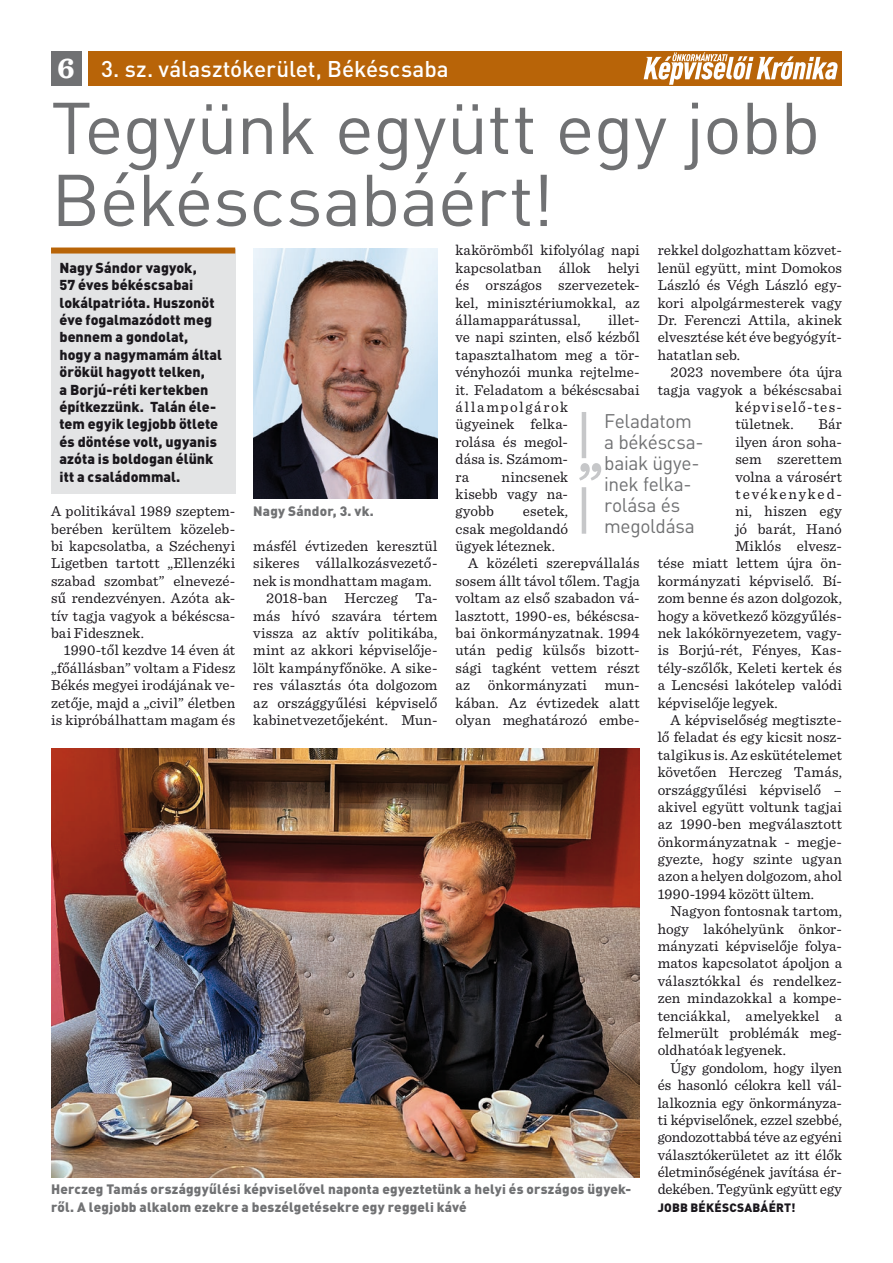
<style>
.page{position:relative;width:893px;height:1263px;background:#fff}
.page>*{position:absolute;margin:0;border:0;box-sizing:border-box;transform-origin:0 0}
.CÍM_VEKONY{font:72px/72px "DIN Pro";letter-spacing:-.015em;color:#707173}
.KENYER_TOMPA{font:500 22.5px "DIN Pro";color:#fff}
.CITA{font:19.5px/21px "DIN Pro";letter-spacing:-.02em;color:#707173}
.t1{font:700 19.5px "DIN Pro";letter-spacing:.005em;color:#fff}
.KENYER{font:15px/17.4px "Sentinel";letter-spacing:.005em;color:#1a171c;text-align:justify}
.KENYER_TOMPA-2{font:15px/17.4px "Sentinel";letter-spacing:.005em;color:#1a171c;text-align:justify}
.KENYER-2{font:15px "Sentinel";letter-spacing:.08em;color:#1a171c}
.KENYER-3{font:15px "Sentinel";letter-spacing:.12em;color:#1a171c}
.LEAD{font:900 14.25px/17.4px "DIN Pro";color:#1a171c}
.KEPALA{font:900 13.5px/17.4px "DIN Pro";letter-spacing:.015em;color:#707173}
.KENYER-4{font:900 12px "DIN Pro";letter-spacing:.02em;color:#1a171c}
.s1{font-family:"Sentinel";font-size:30px}
</style>
<div class="page">
<div style="left:88px;top:51px;width:754px;height:34px;background:#b86408"></div>
<div style="left:51px;top:51px;width:30px;height:34px;background:#707173"></div>
<svg style="left:644px;top:52px;width:194px;height:33px"></svg>
<div style="left:51px;top:249px;width:184px;height:244px;background:#e3e4e5"></div>
<div style="left:51px;top:247px;width:184px;height:6px;background:#b86408"></div>
<img style="left:253px;top:249px;width:184px;height:250px">
<img style="left:51px;top:748px;width:589px;height:429px">
<hr style="left:582px;top:412px;width:4px;height:46px;background:#c6c7c9">
<hr style="left:582px;top:487px;width:4px;height:47px;background:#c6c7c9">
<svg style="left:579px;top:463px;width:22px;height:18px"></svg>
<h3 class="t1" style="left:57px;top:55px;width:282px"><span class="s1">6</span> 2024. MÁRCIUS 25., HÉTFŐ</h3>
<p class="CÍM_VEKONY" style="left:51px;top:89px;width:771px">Tegyünk együtt egy jobb<br>Békéscsabáért!</p>
<p class="LEAD" style="left:60px;top:258px;width:164px">Nagy Sándor vagyok,<br>57 éves békéscsabai lokálpatrióta. Huszonöt éve fogalmazódott meg bennem a gondolat, hogy a nagymamám által örökül hagyott telken,<br>a Borjú-réti kertekben építkezzünk. Talán éle&shy;tem egyik legjobb ötlete és döntése volt, ugyanis azóta is boldogan élünk itt a családommal.</p>
<p class="KENYER_TOMPA-2" style="left:51px;top:502px;width:186px">A politikával 1989 szeptem&shy;berében kerültem közeleb&shy;bi kapcsolatba, a Széchenyi Ligetben tartott „Ellenzéki szabad szombat” elnevezé&shy;sű rendezvényen. Azóta ak&shy;tív tagja vagyok a békéscsa&shy;bai Fidesznek.</p>
<p class="KENYER" style="left:51px;top:641px;width:186px;text-indent:13px">1990-től kezdve 14 éven át „főállásban” voltam a Fidesz Békés megyei irodájának ve&shy;zetője, majd a „civil” életben is kipróbálhattam magam és</p>
<p class="KENYER_TOMPA" style="left:101px;top:53px;width:349px">3. sz. választókerület, Békéscsaba</p>
<p class="KENYER" style="left:455px;top:241px;width:186px">kakörömből kifolyólag napi kapcsolatban állok helyi és országos szervezetek&shy;kel, minisztériumokkal, az államapparátussal,</p>
<p class="KENYER" style="left:658px;top:241px;width:186px">rekkel dolgozhattam közvet&shy;lenül együtt, mint Domokos László és Végh László egy&shy;kori alpolgármesterek vagy Dr. Ferenczi Attila, akinek elvesztése két éve begyógyít&shy;hatatlan seb.</p>
<p class="KENYER" style="left:670px;top:363px;width:173px">2023 novembere óta újra</p>
<p class="KENYER" style="left:658px;top:380px;width:186px">tagja vagyok a békéscsabai</p>
<p class="KENYER-2" style="left:735px;top:396px;width:108px">képviselő-tes-</p>
<p class="KENYER" style="left:735px;top:415px;width:60px">tületnek.</p>
<p class="KENYER" style="left:818px;top:415px;width:25px">Bár</p>
<p class="KENYER" style="left:735px;top:432px;width:108px">ilyen áron soha-</p>
<p class="KENYER" style="left:735px;top:449px;width:108px">sem szerettem</p>
<p class="KENYER" style="left:735px;top:467px;width:108px">volna a városért</p>
<p class="KENYER-3" style="left:735px;top:483px;width:108px">tevékenyked-</p>
<p class="KENYER" style="left:735px;top:502px;width:108px">ni, hiszen egy</p>
<p class="KENYER" style="left:735px;top:519px;width:108px">jó barát, Hanó</p>
<p class="KENYER" style="left:735px;top:536px;width:108px">Miklós elvesz-</p>
<p class="KENYER" style="left:658px;top:554px;width:186px">tése miatt lettem újra ön-</p>
<p class="KENYER" style="left:658px;top:571px;width:186px">kormányzati képviselő. Bí-</p>
<p class="KENYER" style="left:658px;top:589px;width:186px">zom benne és azon dolgozok,</p>
<p class="KENYER" style="left:658px;top:606px;width:186px">hogy a következő közgyűlés-</p>
<p class="KENYER" style="left:658px;top:623px;width:186px">nek lakókörnyezetem, vagy-</p>
<p class="KENYER" style="left:658px;top:641px;width:186px">is Borjú-rét, Fényes, Kas-</p>
<p class="KENYER" style="left:658px;top:658px;width:186px">tély-szőlők, Keleti kertek és</p>
<p class="KENYER" style="left:658px;top:675px;width:186px">a Lencsési lakótelep valódi</p>
<p class="KENYER" style="left:658px;top:693px;width:122px">képviselője legyek.</p>
<p class="KENYER" style="left:658px;top:710px;width:186px;text-indent:13px">A képviselőség megtiszte&shy;lő feladat és egy kicsit nosz&shy;talgikus is. Az eskütételemet követően Herczeg Tamás, országgyűlési képviselő – akivel együtt voltunk tagjai az 1990-ben megválasztott önkormányzatnak - megje&shy;gyezte, hogy szinte ugyan azon a helyen dolgozom, ahol 1990-1994 között ültem.</p>
<p class="KENYER" style="left:658px;top:902px;width:186px;text-indent:13px">Nagyon fontosnak tartom, hogy lakóhelyünk önkor&shy;mányzati képviselője folya&shy;matos kapcsolatot ápoljon a választókkal és rendelkez&shy;zen mindazokkal a kompe&shy;tenciákkal, amelyekkel a felmerült problémák meg&shy;oldhatóak legyenek.</p>
<p class="KENYER" style="left:658px;top:1058px;width:186px;text-indent:13px">Úgy gondolom, hogy ilyen és hasonló célokra kell vál&shy;lalkoznia egy önkormányza&shy;ti képviselőnek, ezzel szebbé, gondozottabbá téve az egyéni választókerületet az itt élők életminőségének javítása ér&shy;dekében. Tegyünk együtt egy</p>
<p class="KENYER-4" style="left:658px;top:1199px;width:139px">JOBB BÉKÉSCSABÁÉRT!</p>
<p class="KENYER" style="left:455px;top:310px;width:186px;text-align:left;text-indent:153px">illet&shy;ve napi szinten, első kézből tapasztalhatom meg a tör&shy;vényhozói munka rejtelme&shy;it. Feladatom a békéscsabai állampolgárok<br>ügyeinek felka-<br>rolása és megol-<br>dása is. Számom-<br>ra</p>
<p class="CITA" style="left:604px;top:409px;width:101px">Feladatom a békéscsa&shy;baiak ügye&shy;inek felka&shy;rolása és megoldása</p>
<p class="KENYER" style="left:455px;top:467px;width:114px;text-indent:46px">nincsenek kisebb vagy na&shy;gyobb</p>
<p class="KEPALA" style="left:253px;top:502px;width:122px">Nagy Sándor, 3. vk.</p>
<p class="KENYER" style="left:455px;top:502px;width:114px;text-indent:67px">esetek, csak megoldandó ügyek léteznek.</p>
<p class="KENYER" style="left:455px;top:554px;width:186px;text-indent:13px">A közéleti szerepvállalás sosem állt távol tőlem. Tagja voltam az első szabadon vá&shy;lasztott, 1990-es, békéscsa&shy;bai önkormányzatnak. 1994 után pedig külsős bizott&shy;sági tagként vettem részt az önkormányzati mun&shy;kában. Az évtizedek alatt olyan meghatározó embe-</p>
<p class="KENYER" style="left:253px;top:536px;width:186px">másfél évtizeden keresztül sikeres vállalkozásvezető&shy;nek is mondhattam magam.</p>
<p class="KENYER" style="left:253px;top:589px;width:186px;text-indent:13px">2018-ban Herczeg Ta&shy;más hívó szavára tértem vissza az aktív politikába, mint az akkori képviselője&shy;lölt kampányfőnöke. A sike&shy;res választás óta dolgozom az országgyűlési képviselő kabinetvezetőjeként. Mun-</p>
<p class="KEPALA" style="left:51px;top:1180px;width:582px">Herczeg Tamás országgyűlési képviselővel naponta egyeztetünk a helyi és országos ügyek&shy;ről. A legjobb alkalom ezekre a beszélgetésekre egy reggeli kávé</p>
</div>
